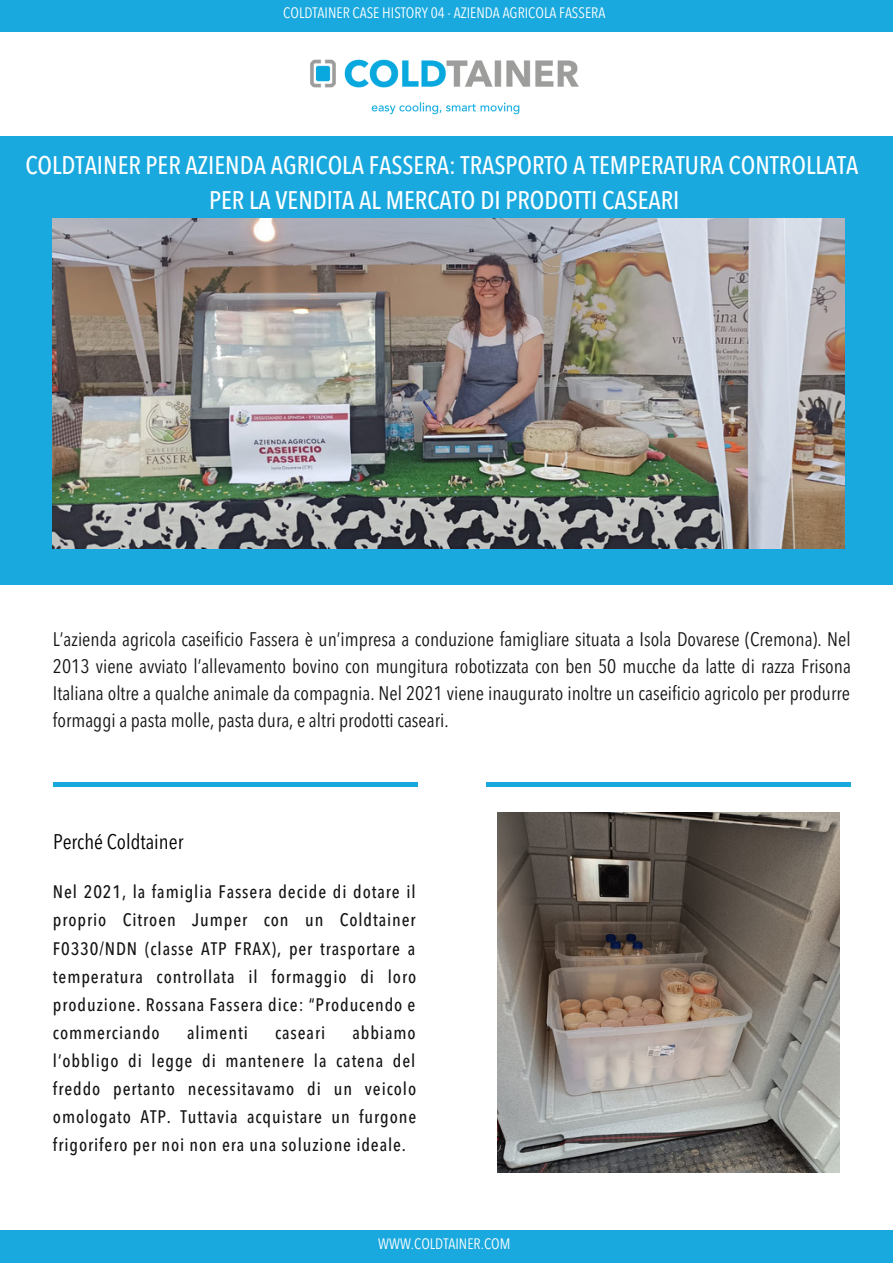
<style>
.page{position:relative;width:893px;height:1264px;background:#fff}
.page>*{position:absolute;margin:0;border:0;box-sizing:border-box;transform-origin:0 0}
.t1{font:500 condensed 25.2px "Avenir Next LT Pro";color:#fff}
.t2{font:condensed 21px "Avenir Next LT Pro";color:#000}
.t3{font:condensed 19.5px/27px "Avenir Next LT Pro";color:#151515;text-align:justify}
.t4{font:500 condensed 18px/28px "Avenir Next LT Pro";letter-spacing:.05em;color:#151515;text-align:justify}
.t5{font:condensed 15px "Avenir Next LT Pro";color:#fff}
</style>
<div class="page">
<div style="left:0;top:137px;width:892px;height:448px;background:#19a9df"></div>
<img style="left:53px;top:219px;width:791px;height:329px">
<hr style="left:486px;top:782px;width:365px;height:4px;background:#19a9df">
<hr style="left:53px;top:782px;width:364px;height:4px;background:#19a9df">
<img style="left:310px;top:59px;width:269px;height:56px">
<div style="left:0;top:0;width:892px;height:32px;background:#19a9df"></div>
<div style="left:0;top:1230px;width:892px;height:32px;background:#19a9df"></div>
<img style="left:497px;top:813px;width:342px;height:359px">
<p class="t5" style="left:283px;top:7px;width:323px">COLDTAINER CASE HISTORY 04 - AZIENDA AGRICOLA FASSERA</p>
<p class="t1" style="left:25px;top:155px;width:834px">COLDTAINER PER AZIENDA AGRICOLA FASSERA: TRASPORTO A TEMPERATURA CONTROLLATA</p>
<p class="t1" style="left:209px;top:190px;width:472px">PER LA VENDITA AL MERCATO DI PRODOTTI CASEARI</p>
<p class="t3" style="left:53px;top:627px;width:799px">L’azienda agricola caseificio Fassera è un’impresa a conduzione famigliare situata a Isola Dovarese (Cremona). Nel 2013 viene avviato l’allevamento bovino con mungitura robotizzata con ben 50 mucche da latte di razza Frisona Italiana oltre a qualche animale da compagnia. Nel 2021 viene inaugurato inoltre un caseificio agricolo per produrre formaggi a pasta molle, pasta dura, e altri prodotti caseari.</p>
<p class="t2" style="left:53px;top:833px;width:132px">Perché Coldtainer</p>
<p class="t4" style="left:53px;top:879px;width:365px">Nel 2021, la famiglia Fassera decide di dotare il proprio Citroen Jumper con un Coldtainer F0330/NDN (classe ATP FRAX), per trasportare a temperatura controllata il formaggio di loro produzione. Rossana Fassera dice: “Producendo e commerciando</p>
<p class="t4" style="left:53px;top:1020px;width:365px;text-indent:299px">abbiamo l’obbligo di legge di mantenere la catena del freddo pertanto necessitavamo di un veicolo omologato ATP. Tuttavia acquistare un furgone frigorifero per noi non era una soluzione ideale.</p>
<p class="t4" style="left:187px;top:1020px;width:62px">alimenti</p>
<p class="t4" style="left:275px;top:1020px;width:52px">caseari</p>
<p class="t5" style="left:378px;top:1237px;width:134px">WWW.COLDTAINER.COM</p>
</div>
